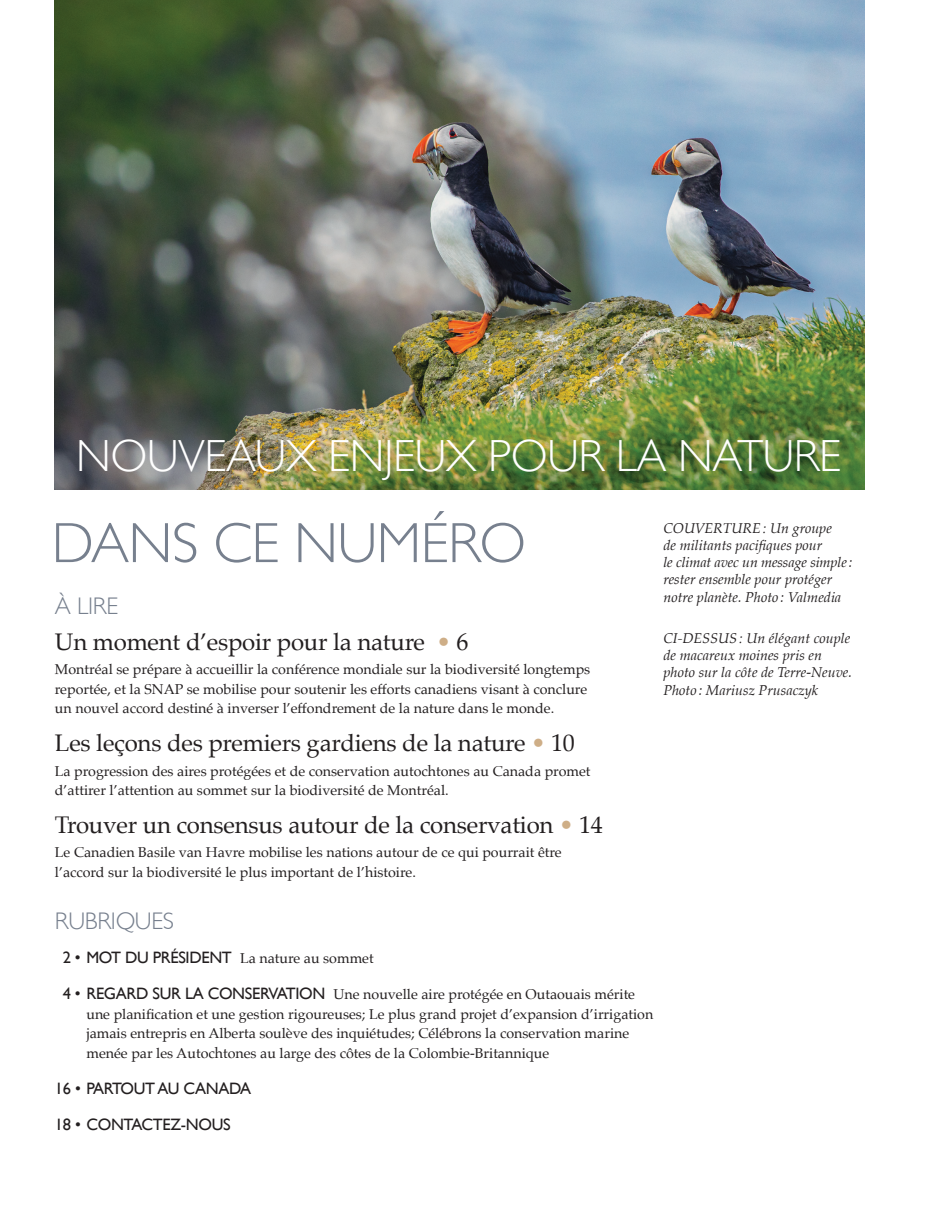
<style>
.page{position:relative;width:932px;height:1215px;background:#fff}
.page>*{position:absolute;margin:0;border:0;box-sizing:border-box;transform-origin:0 0}
.t1{font:300 57px "Gill Sans";letter-spacing:-.01em;color:#77808e}
.t2{font:300 45px "Gill Sans";letter-spacing:-.01em;color:#fff}
.t3{font:24px "Palatino";letter-spacing:-.01em;color:#231f20}
.t4{font:300 24px "Gill Sans";letter-spacing:-.01em;color:#77808e}
.t5{font:16.5px/36px "Gill Sans";letter-spacing:-.02em;color:#231f20}
.t6{font:14.25px/19.5px "Palatino";color:#231f20}
.t7{font:italic 14.25px/17.1px "Palatino";color:#231f20}
.t8{font:italic 14.25px "Palatino Linotype";color:#231f20}
.s1{color:#ceae87}
.s2{font-family:"Palatino";font-size:14.25px}
.s3{font-family:"Gill Sans";font-size:16.5px}
.s4{font-family:"Palatino"}
.s5{font-family:"Palatino Linotype"}
</style>
<div class="page">
<img style="left:55px;top:0;width:809px;height:490px">
<h2 class="t2" style="left:76px;top:430px;width:766px">NOUVEAUX ENJEUX POUR LA NATURE</h2>
<h1 class="t1" style="left:52px;top:510px;width:476px">DANS CE NUMÉRO</h1>
<h3 class="t4" style="left:55px;top:592px;width:65px">À LIRE</h3>
<h3 class="t3" style="left:55px;top:621px;width:415px">Un moment d’espoir pour la nature <span class="s1">•</span> 6</h3>
<p class="t6" style="left:55px;top:660px;width:537px">Montréal se prépare à accueillir la conférence mondiale sur la biodiversité longtemps reportée, et la SNAP se mobilise pour soutenir les efforts canadiens visant à conclure un nouvel accord destiné à inverser l’effondrement de la nature dans le monde.</p>
<h3 class="t3" style="left:55px;top:723px;width:521px">Les leçons des premiers gardiens de la nature <span class="s1">•</span> 10</h3>
<p class="t6" style="left:55px;top:761px;width:537px">La progression des aires protégées et de conservation autochtones au Canada promet d’attirer l’attention au sommet sur la biodiversité de Montréal.</p>
<h3 class="t3" style="left:55px;top:804px;width:549px">Trouver un consensus autour de la conservation <span class="s1">•</span> 14</h3>
<p class="t6" style="left:55px;top:843px;width:508px">Le Canadien Basile van Havre mobilise les nations autour de ce qui pourrait être l’accord sur la biodiversité le plus important de l’histoire.</p>
<h3 class="t4" style="left:55px;top:907px;width:121px">RUBRIQUES</h3>
<p class="t5" style="left:63px;top:939px;width:312px">2 • MOT DU PRÉSIDENT <span class="s2">La nature au sommet</span></p>
<p class="t6" style="left:86px;top:984px;width:568px;text-indent:-24px"><span class="s3">4 • REGARD SUR LA CONSERVATION</span> Une nouvelle aire protégée en Outaouais mérite une planification et une gestion rigoureuses; Le plus grand projet d’expansion d’irrigation jamais entrepris en Alberta soulève des inquiétudes; Célébrons la conservation marine menée par les Autochtones au large des côtes de la Colombie-Britannique</p>
<p class="t5" style="left:55px;top:1070px;width:198px">16 • PARTOUT AU CANADA<br>18 • CONTACTEZ-NOUS</p>
<p class="t8" style="left:663px;top:518px;width:170px">COUVERTURE : <span class="s4">Un groupe</span></p>
<p class="t7" style="left:663px;top:537px;width:190px">de militants pacifiques pour<br>le climat avec un message simple : rester ensemble pour protéger notre planète. Photo : Valmedia</p>
<p class="t7" style="left:663px;top:630px;width:190px"><span class="s5">CI-DESSUS :</span> Un élégant couple de macareux moines pris en photo sur la côte de Terre-Neuve.<br>Photo : Mariusz Prusaczyk</p>
</div>
